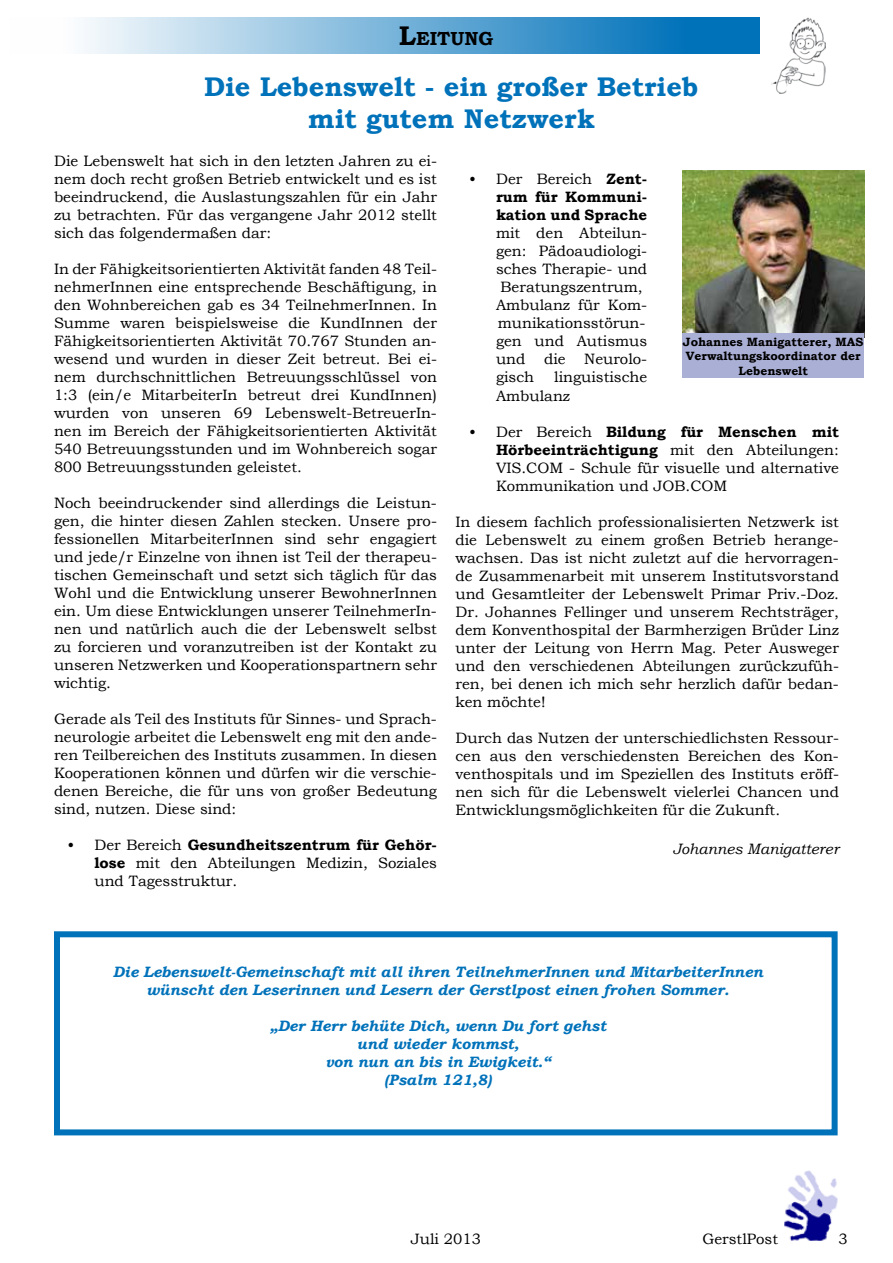
<style>
.page{position:relative;width:893px;height:1263px;background:#fff}
.page>*{position:absolute;margin:0;border:0;box-sizing:border-box;transform-origin:0 0}
.t1{font:700 27px/32.4px "Bookman Old Style";color:#0072ba;text-align:center}
.t2{font:700 18.9px "Bookman Old Style";color:#000}
.t3{font:15px/18px "Bookman Old Style";color:#000;text-align:justify}
.t4{font:italic 700 15px/18px "Bookman Old Style";color:#0072ba;text-align:center}
.t5{font:700 15px/18px "Bookman Old Style";color:#000;text-align:justify}
.t6{font:italic 15px "Bookman Old Style";color:#000}
.t7{font:700 12px/14.4px "Bookman Old Style";color:#000;text-align:center}
.s1{font-size:27px}
.s2{font-weight:700}
.s3{font-weight:400}
</style>
<div class="page">
<img style="left:784px;top:1170px;width:54px;height:70px">
<div style="left:9px;top:17px;width:750px;height:37px;background:linear-gradient(to right,#fff,#0066b4)"></div>
<img style="left:771px;top:17px;width:55px;height:77px">
<img style="left:682px;top:170px;width:182px;height:164px">
<div style="left:682px;top:334px;width:182px;height:44px;background:#aaafd5"></div>
<div style="left:54px;top:931px;width:784px;height:204px;background:#fff;border:6px solid #0072ba"></div>
<p class="t2" style="left:399px;top:25px;width:96px"><span class="s1">L</span>EITUNG</p>
<h1 class="t1" style="left:204px;top:70px;width:496px">Die Lebenswelt - ein großer Betrieb mit gutem Netzwerk</h1>
<p class="t3" style="left:54px;top:152px;width:384px">Die Lebenswelt hat sich in den letzten Jahren zu ei&shy;nem doch recht großen Betrieb entwickelt und es ist beeindruckend, die Auslastungszahlen für ein Jahr zu betrachten. Für das vergangene Jahr 2012 stellt sich das folgendermaßen dar:</p>
<p class="t3" style="left:54px;top:260px;width:384px">In der Fähigkeitsorientierten Aktivität fanden 48 Teil&shy;nehmerInnen eine entsprechende Beschäftigung, in den Wohnbereichen gab es 34 TeilnehmerInnen. In Summe waren beispielsweise die KundInnen der Fähigkeitsorientierten Aktivität 70.767 Stunden an&shy;wesend und wurden in dieser Zeit betreut. Bei ei&shy;nem durchschnittlichen Betreuungsschlüssel von 1:3 (ein/e MitarbeiterIn betreut drei KundInnen) wurden von unseren 69 Lebenswelt-BetreuerIn&shy;nen im Bereich der Fähigkeitsorientierten Aktivität 540 Betreuungsstunden und im Wohnbereich sogar 800 Betreuungsstunden geleistet.</p>
<p class="t3" style="left:54px;top:494px;width:384px">Noch beeindruckender sind allerdings die Leistun&shy;gen, die hinter diesen Zahlen stecken. Unsere pro&shy;fessionellen MitarbeiterInnen sind sehr engagiert und jede/r Einzelne von ihnen ist Teil der therapeu&shy;tischen Gemeinschaft und setzt sich täglich für das Wohl und die Entwicklung unserer BewohnerInnen ein. Um diese Entwicklungen unserer TeilnehmerIn&shy;nen und natürlich auch die der Lebenswelt selbst zu forcieren und voranzutreiben ist der Kontakt zu unseren Netzwerken und Kooperationspartnern sehr wichtig.</p>
<p class="t3" style="left:54px;top:710px;width:384px">Gerade als Teil des Instituts für Sinnes- und Sprach&shy;neurologie arbeitet die Lebenswelt eng mit den ande&shy;ren Teilbereichen des Instituts zusammen. In diesen Kooperationen können und dürfen wir die verschie&shy;denen Bereiche, die für uns von großer Bedeutung sind, nutzen. Diese sind:</p>
<p class="t3" style="left:95px;top:836px;width:344px;text-indent:-27px">• Der Bereich <span class="s2">Gesundheitszentrum für Gehör&shy;lose</span> mit den Abteilungen Medizin, Soziales und Tagesstruktur.</p>
<p class="t5" style="left:496px;top:169px;width:153px;text-indent:-27px"><span class="s3">• Der Bereich</span> Zent&shy;rum für Kommuni&shy;kation und Sprache</p>
<p class="t3" style="left:496px;top:224px;width:153px">mit den Abteilun-</p>
<p class="t3" style="left:496px;top:242px;width:153px">gen: Pädoaudiologi-</p>
<p class="t3" style="left:496px;top:260px;width:153px">sches Therapie- und</p>
<p class="t3" style="left:500px;top:278px;width:144px">Beratungszentrum,</p>
<p class="t3" style="left:496px;top:296px;width:153px">Ambulanz für Kom-</p>
<p class="t3" style="left:498px;top:314px;width:149px">munikationsstörun-</p>
<p class="t3" style="left:496px;top:332px;width:153px">gen und Autismus</p>
<p class="t3" style="left:496px;top:350px;width:153px">und die Neurolo-</p>
<p class="t3" style="left:496px;top:368px;width:40px">gisch</p>
<p class="t7" style="left:683px;top:334px;width:182px">Johannes Manigatterer, MAS<br>Verwaltungskoordinator der<br>Lebenswelt</p>
<p class="t3" style="left:496px;top:367px;width:153px;line-height:19.2px;text-indent:58px">linguistische<br>Ambulanz</p>
<p class="t3" style="left:496px;top:423px;width:344px;text-indent:-27px">• Der Bereich <span class="s2">Bildung für Menschen mit Hörbeeinträchtigung</span> mit den Abteilungen:<br>VIS.COM - Schule für visuelle und alternative Kommunikation und JOB.COM</p>
<p class="t3" style="left:455px;top:513px;width:385px">In diesem fachlich professionalisierten Netzwerk ist die Lebenswelt zu einem großen Betrieb herange&shy;wachsen. Das ist nicht zuletzt auf die hervorragen&shy;de Zusammenarbeit mit unserem Institutsvorstand und Gesamtleiter der Lebenswelt Primar Priv.-Doz.<br>Dr. Johannes Fellinger und unserem Rechtsträger, dem Konventhospital der Barmherzigen Brüder Linz unter der Leitung von Herrn Mag. Peter Ausweger und den verschiedenen Abteilungen zurückzufüh&shy;ren, bei denen ich mich sehr herzlich dafür bedan&shy;ken möchte!</p>
<p class="t3" style="left:455px;top:729px;width:385px">Durch das Nutzen der unterschiedlichsten Ressour&shy;cen aus den verschiedensten Bereichen des Kon&shy;venthospitals und im Speziellen des Instituts eröff&shy;nen sich für die Lebenswelt vielerlei Chancen und Entwicklungsmöglichkeiten für die Zukunft.</p>
<p class="t6" style="left:673px;top:839px;width:168px">Johannes Manigatterer</p>
<p class="t4" style="left:113px;top:963px;width:652px">Die Lebenswelt-Gemeinschaft mit all ihren TeilnehmerInnen und MitarbeiterInnen wünscht den Leserinnen und Lesern der Gerstlpost einen frohen Sommer.</p>
<p class="t4" style="left:270px;top:1017px;width:338px">„Der Herr behüte Dich, wenn Du fort gehst und wieder kommst,<br>von nun an bis in Ewigkeit.“<br>(Psalm 121,8)</p>
<p class="t3" style="left:411px;top:1230px;width:72px">Juli 2013</p>
<p class="t3" style="left:702px;top:1230px;width:77px">GerstlPost</p>
<p class="t3" style="left:838px;top:1230px;width:11px">3</p>
</div>
